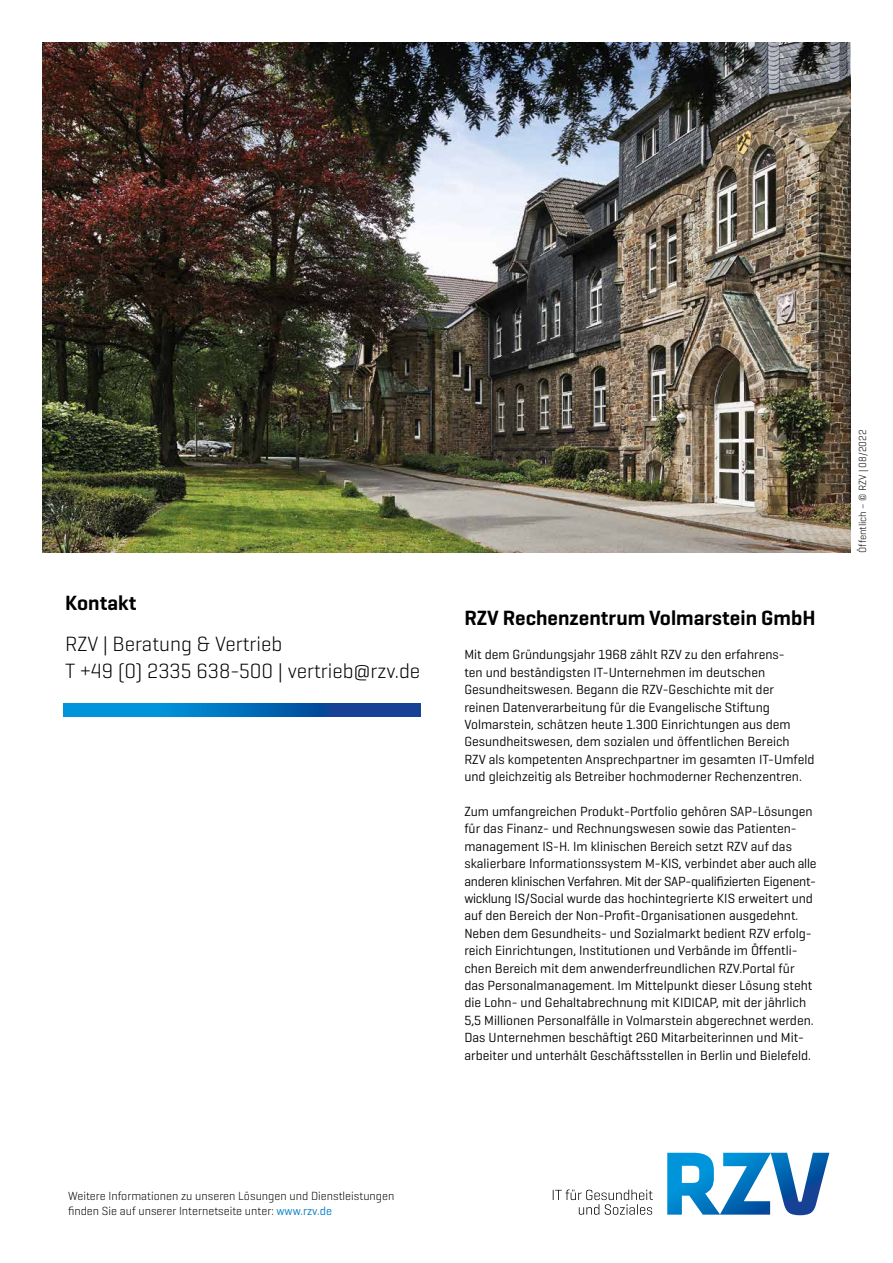
<style>
.page{position:relative;width:893px;height:1263px;background:#fff}
.page>*{position:absolute;margin:0;border:0;box-sizing:border-box;transform-origin:0 0}
.t1{font:300 21px/27px "Geogrotesque";color:#000}
.t2{font:600 21px "Geogrotesque";color:#000}
.t3{font:13.5px/17.4px "Geogrotesque";color:#000}
.t4{font:300 12px/15px "Geogrotesque";color:#000}
.t5{font:300 10.5px "Geogrotesque";color:#000}
.s1{font-weight:400;color:#007bc4}
</style>
<div class="page">
<svg style="left:667px;top:1153px;width:162px;height:62px"></svg>
<svg style="left:553px;top:1189px;width:100px;height:26px"></svg>
<img style="left:43px;top:43px;width:807px;height:510px">
<svg style="left:64px;top:704px;width:357px;height:13px;background:#056cb8"></svg>
<h1 class="t2" style="left:65px;top:590px;width:73px">Kontakt</h1>
<h1 class="t1" style="left:65px;top:629px;width:356px">RZV | Beratung &amp; Vertrieb<br>T +49 (0) 2335 638-500 | vertrieb@rzv.de</h1>
<h1 class="t2" style="left:464px;top:604px;width:353px">RZV Rechenzentrum Volmarstein GmbH</h1>
<p class="t3" style="left:464px;top:646px;width:352px">Mit dem Gründungsjahr 1968 zählt RZV zu den erfahrens-<br>ten und beständigsten IT-Unternehmen im deutschen Gesundheitswesen. Begann die RZV-Geschichte mit der<br>reinen Datenverarbeitung für die Evangelische Stiftung Volmarstein, schätzen heute 1.300 Einrichtungen aus dem Gesundheitswesen, dem sozialen und öffentlichen Bereich RZV als kompetenten Ansprechpartner im gesamten IT-Umfeld und gleichzeitig als Betreiber hochmoderner Rechenzentren.</p>
<p class="t3" style="left:464px;top:802px;width:354px">Zum umfangreichen Produkt-Portfolio gehören SAP-Lösungen für das Finanz- und Rechnungswesen sowie das Patienten&shy;management IS-H. Im klinischen Bereich setzt RZV auf das skalierbare Informationssystem M-KIS, verbindet aber auch alle anderen klinischen Verfahren. Mit der SAP-qualifizierten Eigenent&shy;wicklung IS/Social wurde das hochintegrierte KIS erweitert und auf den Bereich der Non-Profit-Organisationen ausgedehnt.<br>Neben dem Gesundheits- und Sozialmarkt bedient RZV erfolg&shy;reich Einrichtungen, Institutionen und Verbände im Öffentli&shy;chen Bereich mit dem anwenderfreundlichen RZV.Portal für das Personalmanagement. Im Mittelpunkt dieser Lösung steht die Lohn- und Gehaltabrechnung mit KIDICAP, mit der jährlich 5,5 Millionen Personalfälle in Volmarstein abgerechnet werden.<br>Das Unternehmen beschäftigt 260 Mitarbeiterinnen und Mit&shy;arbeiter und unterhält Geschäftsstellen in Berlin und Bielefeld.</p>
<p class="t5" style="left:856px;top:553px;width:125px;rotate:-90deg">Öffentlich – © RZV | 08/2022</p>
<p class="t4" style="left:68px;top:1188px;width:328px">Weitere Informationen zu unseren Lösungen und Dienstleistungen finden Sie auf unserer Internetseite unter: <span class="s1">www.rzv.de</span></p>
</div>
